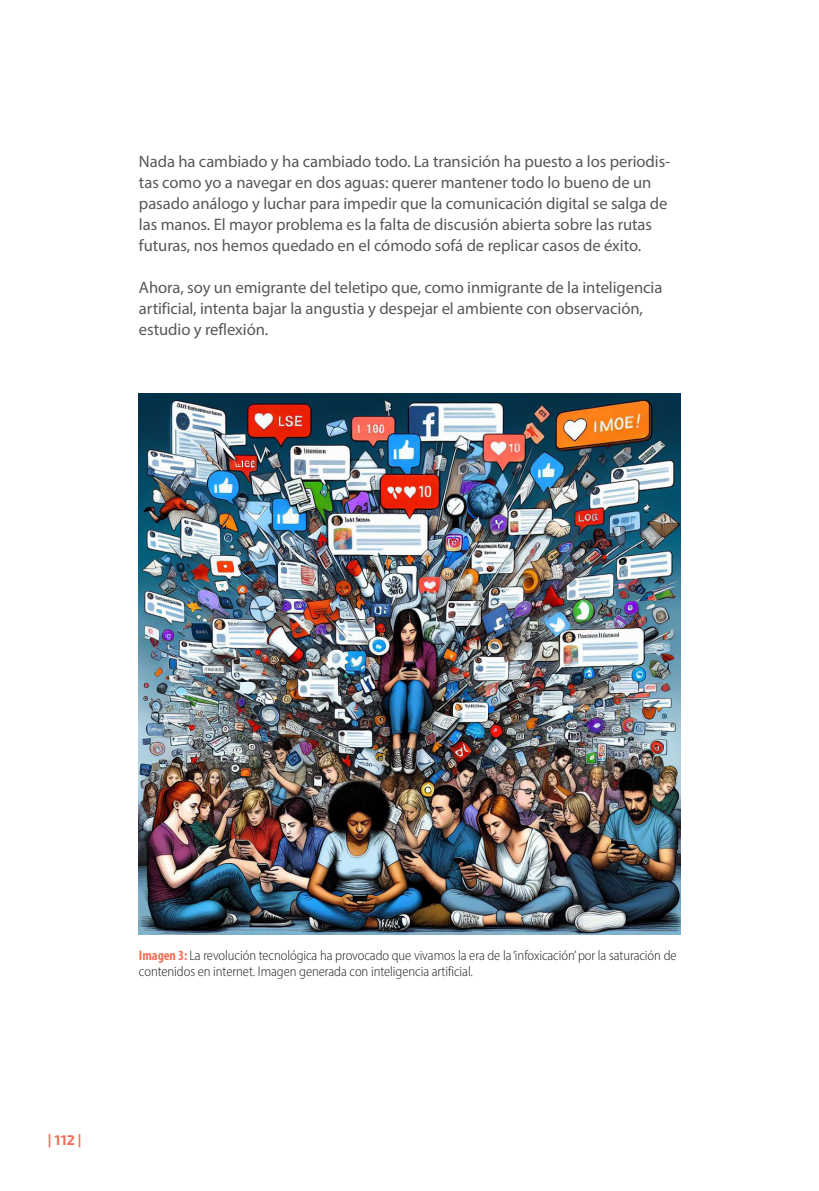
<style>
.page{position:relative;width:819px;height:1191px;background:#fff}
.page>*{position:absolute;margin:0;border:0;box-sizing:border-box;transform-origin:0 0}
.t1{font:16.62px/21px "Myriad Pro";letter-spacing:-.005em;color:#57585a}
.pie_de_foto{font:14px/15.8px "Myriad Variable Concept";letter-spacing:-.005em;color:#231f20}
.t2{font:14px "Exo 2";color:#f26f59}
.s1{color:#f26f59}
</style>
<div class="page">
<img style="left:139px;top:394px;width:541px;height:540px">
<p class="t1" style="left:139px;top:151px;width:533px">Nada ha cambiado y ha cambiado todo. La transición ha puesto a los periodis&shy;tas como yo a navegar en dos aguas: querer mantener todo lo bueno de un pasado análogo y luchar para impedir que la comunicación digital se salga de las manos. El mayor problema es la falta de discusión abierta sobre las rutas futuras, nos hemos quedado en el cómodo sofá de replicar casos de éxito.</p>
<p class="t1" style="left:139px;top:277px;width:525px">Ahora, soy un emigrante del teletipo que, como inmigrante de la inteligencia artificial, intenta bajar la angustia y despejar el ambiente con observación, estudio y reflexión.</p>
<p class="pie_de_foto" style="left:139px;top:947px;width:539px"><span class="s1">Imagen 3:</span> La revolución tecnológica ha provocado que vivamos la era de la ‘infoxicación’ por la saturación de contenidos en internet. Imagen generada con inteligencia artificial.</p>
<p class="t2" style="left:48px;top:1130px;width:35px">| 112 |</p>
</div>
